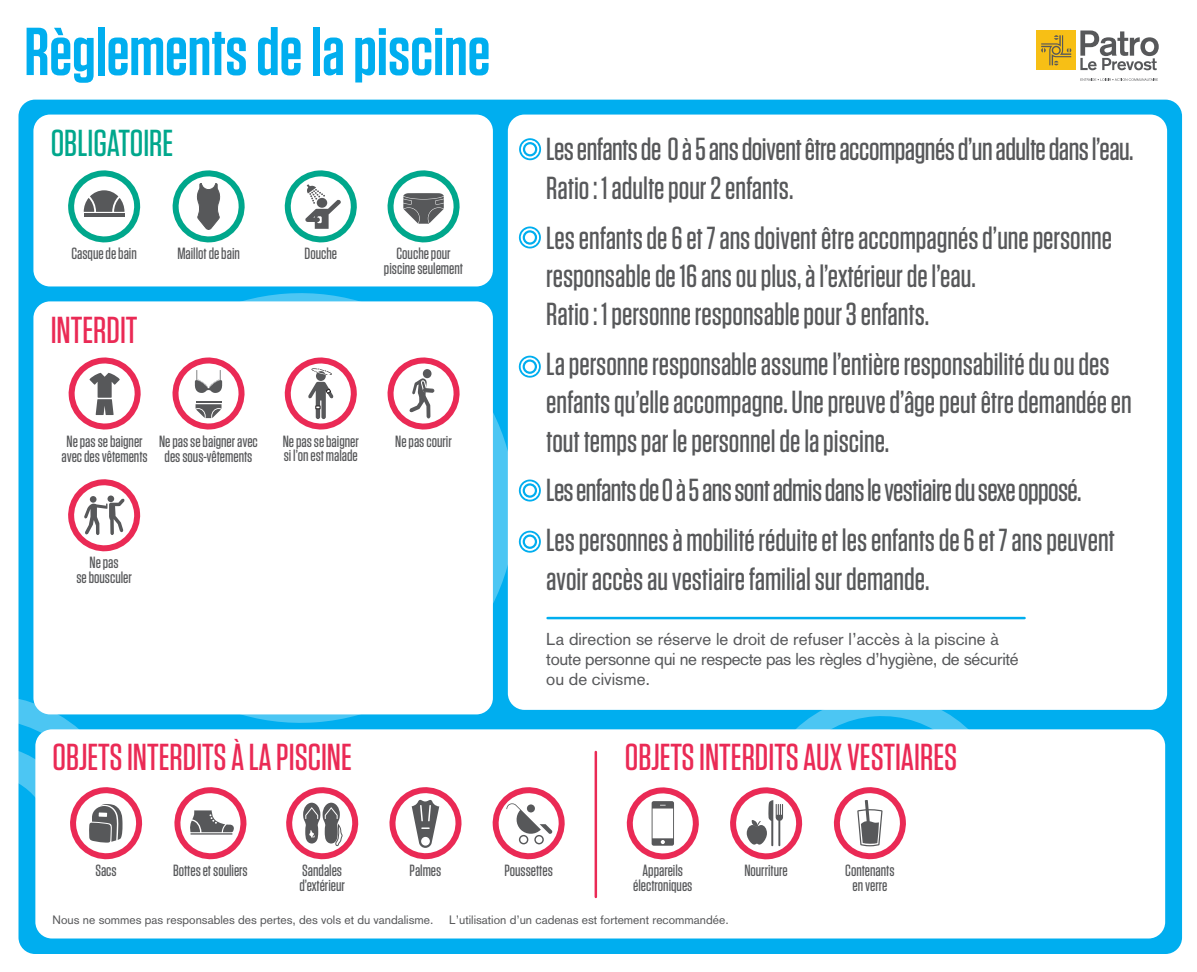
<style>
.page{position:relative;width:1197px;height:972px;background:#fff}
.page>*{position:absolute;margin:0;border:0;box-sizing:border-box;transform-origin:0 0}
.t1{font:600 67.65px "Tungsten";color:#00aeef}
.t2{font:500 37.5px "Tungsten";color:#ea2a55}
.t3{font:500 37.5px "Tungsten";color:#00a78c}
.t4{font:500 31.85px/38.2px "Tungsten";color:#57585a}
.t5{font:500 31.85px "Tungsten";letter-spacing:-.02em;color:#57585a}
.t6{font:17px/20.4px "Akzidenz Grotesk";color:#57585a}
.t7{font:500 16.25px/15px "Tungsten";color:#57585a;text-align:center}
.t8{font:12px "Akzidenz Grotesk";color:#57585a}
</style>
<div class="page">
<div style="left:18px;top:100px;width:1164px;height:854px;background:#00aeef;border-radius:17px"></div>
<svg style="left:143px;top:293px;width:373px;height:430px"></svg>
<div style="left:33px;top:115px;width:460px;height:171px;background:#fff;border-radius:17px"></div>
<div style="left:33px;top:301px;width:460px;height:413px;background:#fff;border-radius:17px"></div>
<div style="left:35px;top:729px;width:1130px;height:210px;background:#fff;border-radius:17px"></div>
<div style="left:508px;top:115px;width:659px;height:595px;background:#fff;border-radius:17px"></div>
<svg style="left:68px;top:357px;width:73px;height:73px"></svg>
<svg style="left:18px;top:695px;width:125px;height:166px"></svg>
<svg style="left:174px;top:787px;width:73px;height:73px"></svg>
<svg style="left:389px;top:787px;width:73px;height:73px"></svg>
<svg style="left:68px;top:479px;width:73px;height:73px"></svg>
<svg style="left:172px;top:357px;width:73px;height:73px"></svg>
<svg style="left:729px;top:709px;width:279px;height:151px"></svg>
<svg style="left:387px;top:170px;width:73px;height:73px"></svg>
<svg style="left:387px;top:357px;width:73px;height:73px"></svg>
<svg style="left:284px;top:357px;width:73px;height:73px"></svg>
<svg style="left:68px;top:170px;width:73px;height:73px"></svg>
<svg style="left:284px;top:170px;width:73px;height:73px"></svg>
<svg style="left:626px;top:787px;width:73px;height:73px"></svg>
<svg style="left:492px;top:787px;width:73px;height:73px"></svg>
<svg style="left:172px;top:170px;width:73px;height:73px"></svg>
<svg style="left:286px;top:787px;width:73px;height:73px"></svg>
<hr style="left:595px;top:752px;width:2px;height:145px;background:#ea2a55">
<svg style="left:519px;top:138px;width:22px;height:23px"></svg>
<svg style="left:519px;top:226px;width:22px;height:23px"></svg>
<svg style="left:518px;top:355px;width:23px;height:23px"></svg>
<svg style="left:518px;top:479px;width:23px;height:23px"></svg>
<svg style="left:518px;top:530px;width:23px;height:23px"></svg>
<hr style="left:548px;top:617px;width:477px;height:2px;background:#00aeef">
<svg style="left:1080px;top:30px;width:79px;height:40px"></svg>
<div style="left:1036px;top:30px;width:40px;height:40px;background:#f7bf15"></div>
<svg style="left:1041px;top:35px;width:30px;height:30px"></svg>
<svg style="left:1080px;top:78px;width:78px;height:3px"></svg>
<p class="t1" style="left:24px;top:16px;width:467px">Règlements de la piscine</p>
<p class="t3" style="left:51px;top:124px;width:124px">OBLIGATOIRE</p>
<p class="t7" style="left:71px;top:246px;width:67px">Casque de bain</p>
<p class="t7" style="left:177px;top:246px;width:64px">Maillot de bain</p>
<p class="t7" style="left:305px;top:246px;width:34px">Douche</p>
<p class="t2" style="left:51px;top:310px;width:88px">INTERDIT</p>
<p class="t7" style="left:384px;top:246px;width:81px">Couche pour piscine seulement</p>
<p class="t7" style="left:62px;top:434px;width:88px">Ne pas se baigner avec des vêtements</p>
<p class="t7" style="left:159px;top:434px;width:100px">Ne pas se baigner avec des sous-vêtements</p>
<p class="t7" style="left:283px;top:434px;width:78px">Ne pas se baigner</p>
<p class="t7" style="left:395px;top:434px;width:58px">Ne pas courir</p>
<p class="t7" style="left:284px;top:448px;width:76px">si l’on est malade</p>
<p class="t7" style="left:76px;top:555px;width:57px">Ne pas<br>se bousculer</p>
<p class="t4" style="left:546px;top:131px;width:589px">Les enfants de 0 à 5 ans doivent être accompagnés d’un adulte dans l’eau.<br>Ratio : 1 adulte pour 2 enfants.</p>
<p class="t4" style="left:546px;top:219px;width:567px">Les enfants de 6 et 7 ans doivent être accompagnés d’une personne responsable de 16 ans ou plus, à l’extérieur de l’eau.</p>
<p class="t4" style="left:546px;top:295px;width:384px">Ratio : 1 personne responsable pour 3 enfants.</p>
<p class="t4" style="left:546px;top:345px;width:587px">La personne responsable assume l’entière responsabilité du ou des enfants qu’elle accompagne. Une preuve d’âge peut être demandée en tout temps par le personnel de la piscine.</p>
<p class="t5" style="left:546px;top:474px;width:537px">Les enfants de 0 à 5 ans sont admis dans le vestiaire du sexe opposé.</p>
<p class="t4" style="left:546px;top:522px;width:570px">Les personnes à mobilité réduite et les enfants de 6 et 7 ans peuvent avoir accès au vestiaire familial sur demande.</p>
<p class="t6" style="left:546px;top:628px;width:474px">La direction se réserve le droit de refuser l’accès à la piscine à toute personne qui ne respecte pas les règles d’hygiène, de sécurité ou de civisme.</p>
<p class="t2" style="left:53px;top:738px;width:301px">OBJETS INTERDITS À LA PISCINE</p>
<p class="t2" style="left:625px;top:738px;width:334px">OBJETS INTERDITS AUX VESTIAIRES</p>
<p class="t7" style="left:95px;top:863px;width:23px">Sacs</p>
<p class="t7" style="left:173px;top:863px;width:76px">Bottes et souliers</p>
<p class="t7" style="left:410px;top:863px;width:33px">Palmes</p>
<p class="t7" style="left:302px;top:863px;width:41px">Sandales</p>
<p class="t7" style="left:504px;top:863px;width:50px">Poussettes</p>
<p class="t7" style="left:299px;top:878px;width:47px">d’extérieur</p>
<p class="t7" style="left:633px;top:863px;width:61px">Appareils électroniques</p>
<p class="t7" style="left:744px;top:863px;width:45px">Nourriture</p>
<p class="t7" style="left:845px;top:863px;width:51px">Contenants en verre</p>
<p class="t8" style="left:53px;top:913px;width:382px">Nous ne sommes pas responsables des pertes, des vols et du vandalisme.</p>
<p class="t8" style="left:449px;top:913px;width:281px">L’utilisation d’un cadenas est fortement recommandée.</p>
</div>
